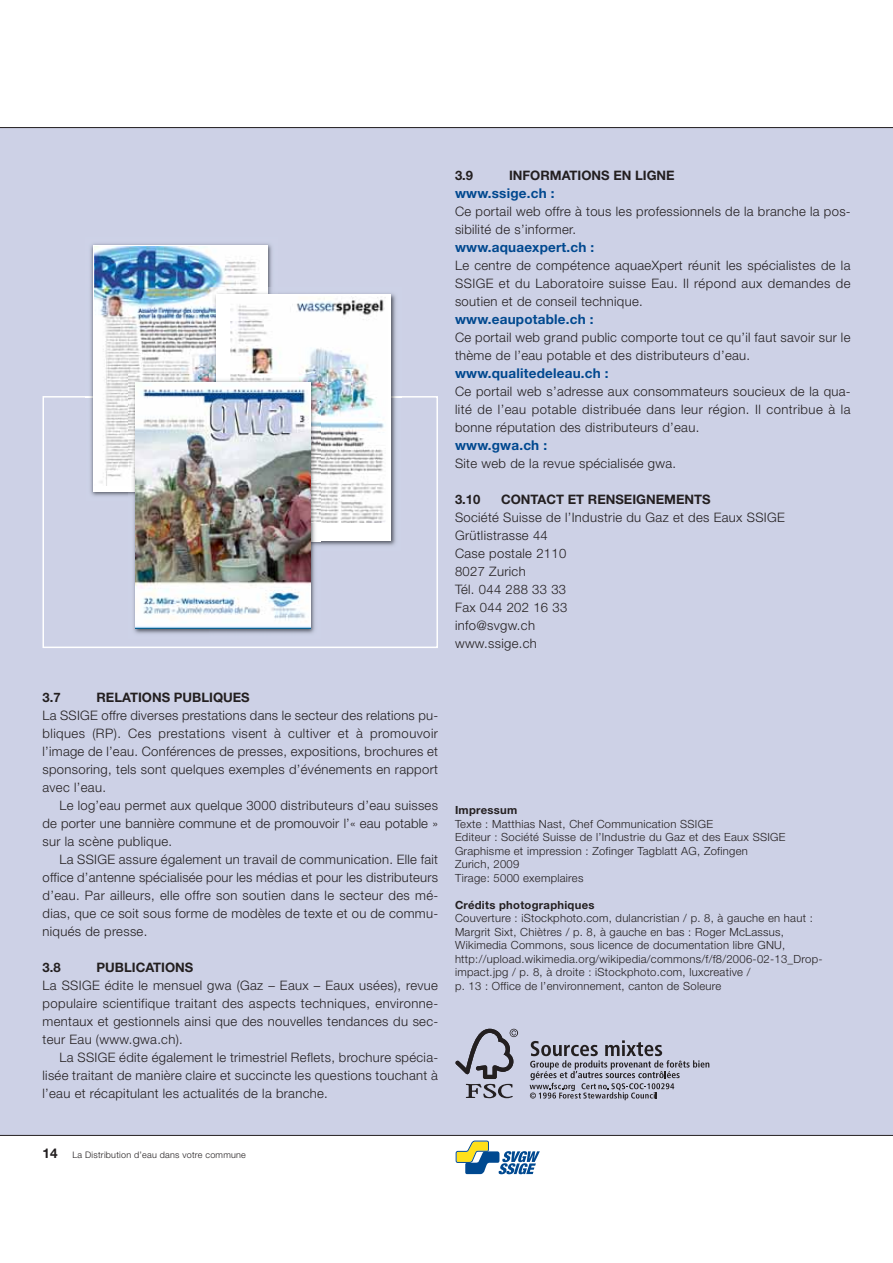
<style>
.page{position:relative;width:893px;height:1263px;background:#fff}
.page>*{position:absolute;margin:0;border:0;box-sizing:border-box;transform-origin:0 0}
.t1{font:700 13.5px "Helvetica Neue LT Pro";letter-spacing:.015em;color:#00488f}
.t2{font:300 13.05px/18px "Helvetica Neue LT Pro";letter-spacing:.025em;color:#231f20;text-align:justify}
.t3{font:700 13.05px "Helvetica Neue LT Pro";color:#231f20}
.t4{font:300 11.25px/13.5px "Helvetica Neue LT Pro";letter-spacing:.025em;color:#231f20}
.t5{font:700 11.25px "Helvetica Neue LT Pro";letter-spacing:.025em;color:#231f20}
.t6{font:300 9px "Helvetica Neue LT Pro";letter-spacing:.025em;color:#231f20}
.s1{font-weight:700;font-size:13.5px}
</style>
<div class="page">
<div style="left:0;top:128px;width:893px;height:1007px;background:#cdd1e6"></div>
<hr style="left:0;top:1135px;width:893px;height:1px;background:#231f20">
<svg style="left:455px;top:1140px;width:85px;height:34px"></svg>
<div style="left:43px;top:396px;width:395px;height:252px;border:2px solid #fff"></div>
<img style="left:86px;top:287px;width:42px;height:209px">
<img style="left:90px;top:243px;width:182px;height:44px">
<div style="left:93px;top:245px;width:175px;height:246px;background:#fff"></div>
<img style="left:95px;top:246px;width:162px;height:240px">
<img style="left:278px;top:293px;width:123px;height:105px">
<img style="left:320px;top:398px;width:81px;height:148px">
<img style="left:268px;top:287px;width:10px;height:7px">
<img style="left:209px;top:287px;width:51px;height:88px">
<div style="left:217px;top:294px;width:174px;height:247px;background:#fff"></div>
<img style="left:230px;top:296px;width:156px;height:226px">
<img style="left:128px;top:375px;width:81px;height:259px">
<img style="left:209px;top:551px;width:106px;height:83px">
<img style="left:217px;top:375px;width:103px;height:176px">
<img style="left:209px;top:375px;width:8px;height:7px">
<img style="left:136px;top:382px;width:174px;height:247px">
<hr style="left:0;top:127px;width:893px;height:1px;background:#231f20">
<svg style="left:455px;top:1029px;width:63px;height:69px"></svg>
<svg style="left:530px;top:1040px;width:179px;height:60px"></svg>
<p class="t3" style="left:43px;top:693px;width:20px">3.7</p>
<p class="t3" style="left:97px;top:693px;width:155px">RELATIONS PUBLIQUES</p>
<p class="t2" style="left:43px;top:708px;width:397px">La SSIGE offre diverses prestations dans le secteur des relations pu&shy;bliques (RP). Ces prestations visent à cultiver et à promouvoir l’image de l’eau. Conférences de presses, expositions, brochures et sponsoring, tels sont quelques exemples d’événements en rapport avec l’eau.</p>
<p class="t2" style="left:43px;top:798px;width:397px;text-indent:17px">Le log’eau permet aux quelque 3000 distributeurs d’eau suisses de porter une bannière commune et de promouvoir l’« eau potable » sur la scène publique.</p>
<p class="t2" style="left:43px;top:852px;width:397px;text-indent:17px">La SSIGE assure également un travail de communication. Elle fait office d’antenne spécialisée pour les médias et pour les distributeurs d’eau. Par ailleurs, elle offre son soutien dans le secteur des mé&shy;dias, que ce soit sous forme de modèles de texte et ou de commu&shy;niqués de presse.</p>
<p class="t3" style="left:43px;top:963px;width:20px">3.8</p>
<p class="t3" style="left:97px;top:963px;width:98px">PUBLICATIONS</p>
<p class="t2" style="left:43px;top:978px;width:397px">La SSIGE édite le mensuel gwa (Gaz – Eaux – Eaux usées), revue populaire scientifique traitant des aspects techniques, environne&shy;mentaux et gestionnels ainsi que des nouvelles tendances du sec&shy;teur Eau (www.gwa.ch).</p>
<p class="t2" style="left:43px;top:1050px;width:397px;text-indent:17px">La SSIGE édite également le trimestriel Reflets, brochure spécia&shy;lisée traitant de manière claire et succincte les questions touchant à l’eau et récapitulant les actualités de la branche.</p>
<p class="t3" style="left:455px;top:171px;width:20px">3.9</p>
<p class="t3" style="left:509px;top:171px;width:167px">INFORMATIONS EN LIGNE</p>
<p class="t1" style="left:455px;top:188px;width:101px">www.ssige.ch :</p>
<p class="t2" style="left:455px;top:204px;width:397px">Ce portail web offre à tous les professionnels de la branche la pos&shy;sibilité de s’informer.</p>
<p class="t1" style="left:455px;top:242px;width:141px">www.aquaexpert.ch :</p>
<p class="t2" style="left:455px;top:258px;width:397px">Le centre de compétence aquaeXpert réunit les spécialistes de la SSIGE et du Laboratoire suisse Eau. Il répond aux demandes de soutien et de conseil technique.</p>
<p class="t1" style="left:455px;top:314px;width:140px">www.eaupotable.ch :</p>
<p class="t2" style="left:455px;top:330px;width:397px">Ce portail web grand public comporte tout ce qu’il faut savoir sur le thème de l’eau potable et des distributeurs d’eau.</p>
<p class="t1" style="left:455px;top:368px;width:155px">www.qualitedeleau.ch :</p>
<p class="t2" style="left:455px;top:384px;width:397px">Ce portail web s’adresse aux consommateurs soucieux de la qua&shy;lité de l’eau potable distribuée dans leur région. Il contribue à la bonne réputation des distributeurs d’eau.</p>
<p class="t1" style="left:455px;top:440px;width:94px">www.gwa.ch :</p>
<p class="t2" style="left:455px;top:456px;width:223px">Site web de la revue spécialisée gwa.</p>
<p class="t3" style="left:455px;top:495px;width:27px">3.10</p>
<p class="t3" style="left:501px;top:495px;width:211px">CONTACT ET RENSEIGNEMENTS</p>
<p class="t2" style="left:455px;top:510px;width:331px;text-align:left">Société Suisse de l’Industrie du Gaz et des Eaux SSIGE<br>Grütlistrasse 44<br>Case postale 2110<br>8027 Zurich<br>Tél. 044 288 33 33<br>Fax 044 202 16 33<br>info@svgw.ch<br>www.ssige.ch</p>
<p class="t5" style="left:455px;top:806px;width:64px">Impressum</p>
<p class="t4" style="left:455px;top:818px;width:332px">Texte : Matthias Nast, Chef Communication SSIGE<br>Editeur : Société Suisse de l’Industrie du Gaz et des Eaux SSIGE Graphisme et impression : Zofinger Tagblatt AG, Zofingen<br>Zurich, 2009<br>Tirage: 5000 exemplaires</p>
<p class="t5" style="left:455px;top:901px;width:141px">Crédits photographiques</p>
<p class="t4" style="left:455px;top:913px;width:369px">Couverture : iStockphoto.com, dulancristian / p. 8, à gauche en haut :<br>Margrit Sixt, Chiètres / p. 8, à gauche en bas : Roger McLassus, Wikimedia Commons, sous licence de documentation libre GNU, http://upload.wikimedia.org/wikipedia/commons/f/f8/2006-02-13_Drop&shy;impact.jpg / p. 8, à droite : iStockphoto.com, luxcreative /<br>p. 13 : Office de l’environnement, canton de Soleure</p>
<p class="t6" style="left:43px;top:1151px;width:205px"><span class="s1">14</span> La Distribution d’eau dans votre commune</p>
</div>
